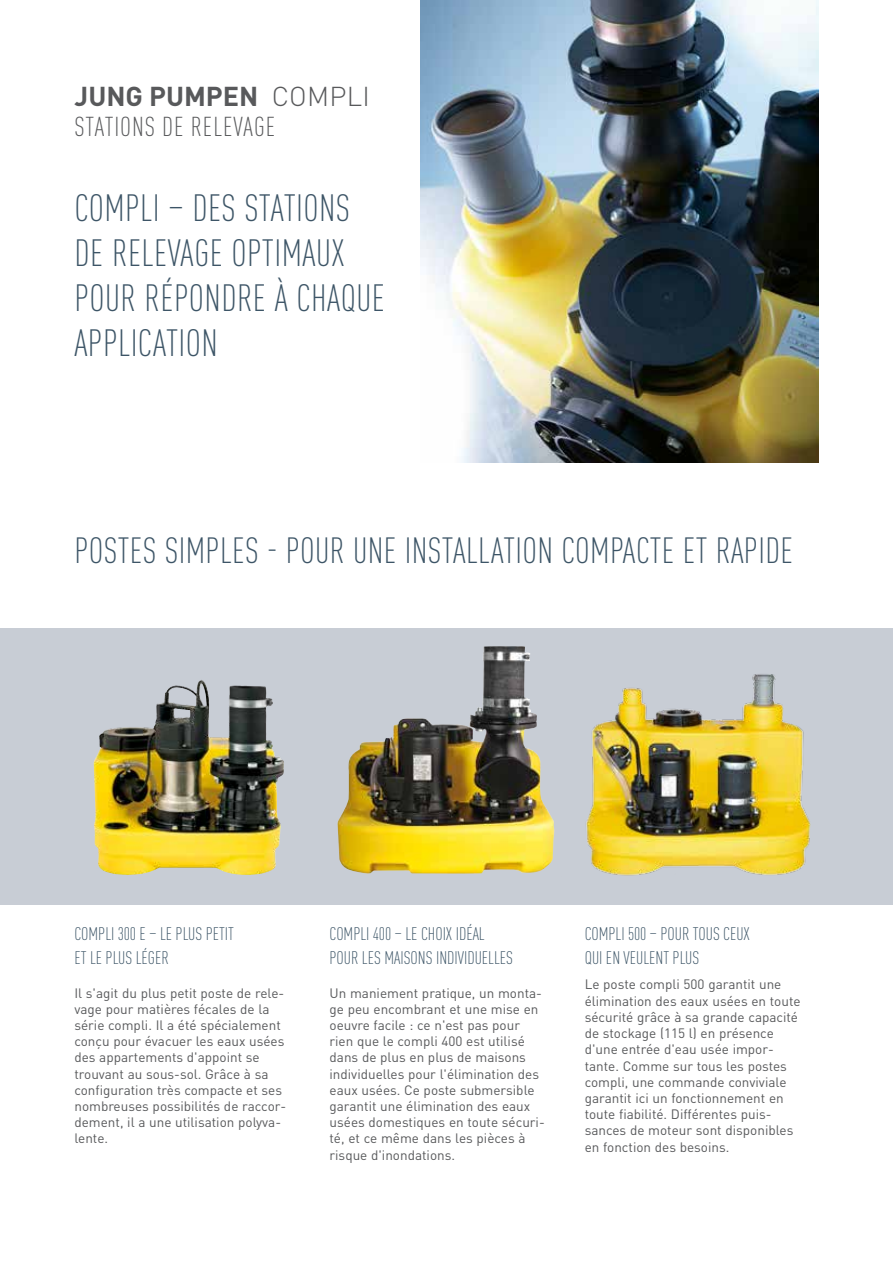
<style>
.page{position:relative;width:893px;height:1263px;background:#fff}
.page>*{position:absolute;margin:0;border:0;box-sizing:border-box;transform-origin:0 0}
.t1{font:300 condensed 37.5px/45px "DIN Pro";letter-spacing:.01em;color:#3d5567}
.t2{font:300 condensed 36px "DIN Pro";letter-spacing:.01em;color:#3d5567}
.t3{font:300 condensed 27px/30px "DIN Pro";letter-spacing:.035em;color:#58595b}
.t4{font:300 condensed 18px/24px "DIN Pro";color:#3d5567}
.t5{font:13.5px/16.2px "DIN Pro";color:#58595b}
.s1{font-weight:700;font-stretch:normal}
.s2{font-stretch:normal}
</style>
<div class="page">
<svg style="left:0;top:628px;width:893px;height:276px;background:#bbbcb3"></svg>
<img style="left:107px;top:682px;width:91px;height:47px">
<img style="left:337px;top:646px;width:218px;height:228px">
<img style="left:560px;top:670px;width:278px;height:207px">
<img style="left:420px;top:0;width:399px;height:462px">
<h3 class="t3" style="left:75px;top:79px;width:297px"><span class="s1">JUNG PUMPEN</span> <span class="s2">COMPLI<br></span>STATIONS DE RELEVAGE</h3>
<h1 class="t1" style="left:75px;top:183px;width:312px">COMPLI – DES STATIONS<br>DE RELEVAGE OPTIMAUX<br>POUR RÉPONDRE À CHAQUE<br>APPLICATION</h1>
<h2 class="t2" style="left:75px;top:525px;width:720px">POSTES SIMPLES - POUR UNE INSTALLATION COMPACTE ET RAPIDE</h2>
<h3 class="t4" style="left:75px;top:921px;width:161px">COMPLI 300 E – LE PLUS PETIT<br>ET LE PLUS LÉGER</h3>
<h3 class="t4" style="left:330px;top:921px;width:185px">COMPLI 400 – LE CHOIX IDÉAL<br>POUR LES MAISONS INDIVIDUELLES</h3>
<h3 class="t4" style="left:585px;top:921px;width:167px">COMPLI 500 – POUR TOUS CEUX<br>QUI EN VEULENT PLUS</h3>
<p class="t5" style="left:74px;top:983px;width:213px">Il s'agit du plus petit poste de rele&shy;vage pour matières fécales de la série compli. Il a été spécialement conçu pour évacuer les eaux usées des appartements d'appoint se trouvant au sous-sol. Grâce à sa configuration très compacte et ses nombreuses possibilités de raccor&shy;dement, il a une utilisation polyva&shy;lente.</p>
<p class="t5" style="left:330px;top:983px;width:217px">Un maniement pratique, un monta&shy;ge peu encombrant et une mise en oeuvre facile : ce n'est pas pour rien que le compli 400 est utilisé dans de plus en plus de maisons individuelles pour l'élimination des eaux usées. Ce poste submersible garantit une élimination des eaux usées domestiques en toute sécuri&shy;té, et ce même dans les pièces à risque d'inondations.</p>
<p class="t5" style="left:585px;top:975px;width:217px">Le poste compli 500 garantit une élimination des eaux usées en toute sécurité grâce à sa grande capacité de stockage (115 l) en présence d'une entrée d'eau usée impor&shy;tante. Comme sur tous les postes compli, une commande conviviale garantit ici un fonctionnement en toute fiabilité. Différentes puis&shy;sances de moteur sont disponibles en fonction des besoins.</p>
</div>
